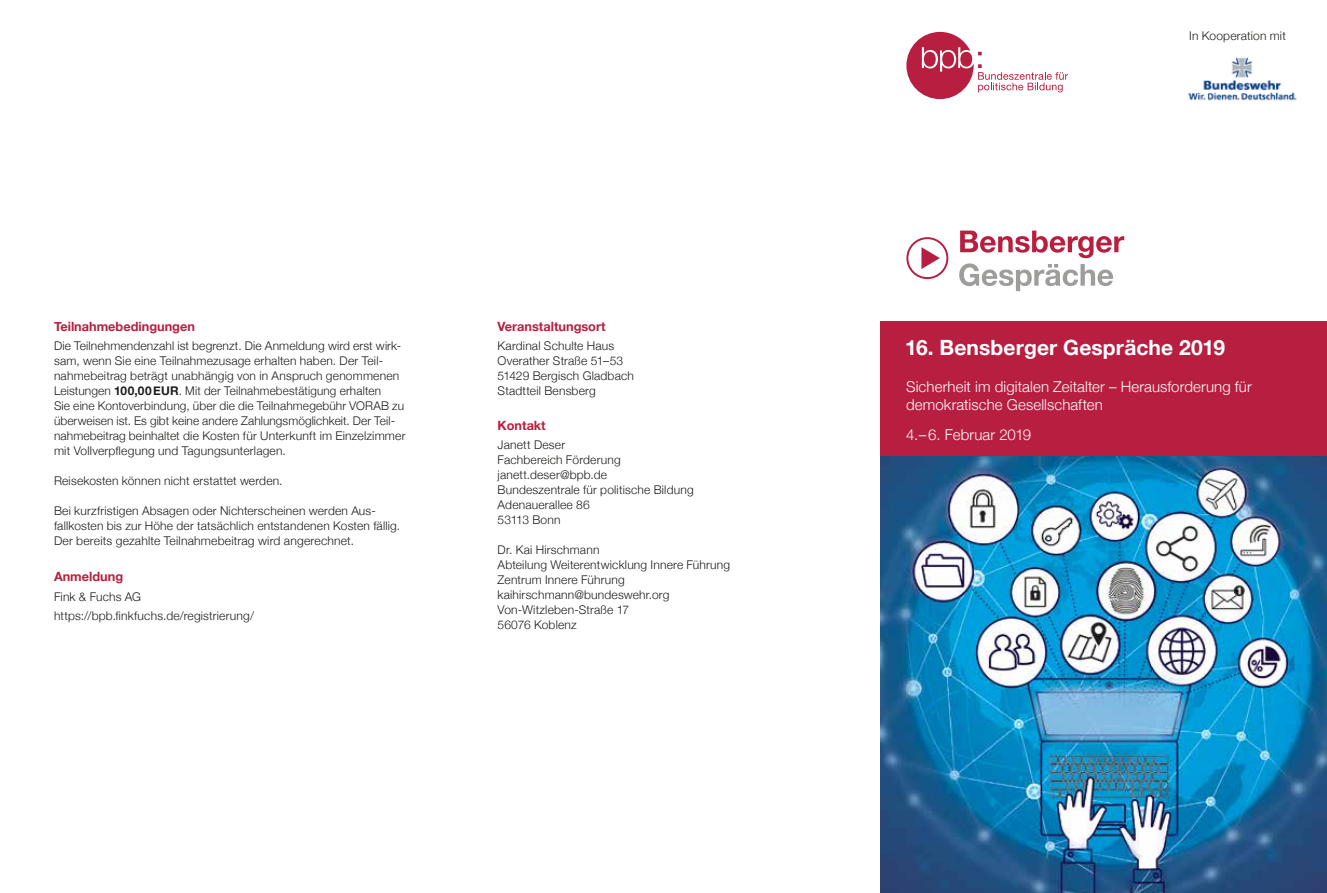
<style>
.page{position:relative;width:1327px;height:893px;background:#fff}
.page>*{position:absolute;margin:0;border:0;box-sizing:border-box;transform-origin:0 0}
.t1{font:700 21px "Helvetica Neue";letter-spacing:.005em;color:#fff}
.t2{font:300 15px/18px "Helvetica Neue";letter-spacing:.01em;color:#fff}
.t3{font:700 12.75px "Helvetica Neue";color:#b71e3f}
.t4{font:300 12px/15px "Helvetica Neue";letter-spacing:.015em;color:#1d1d1b}
.s1{font-weight:700}
</style>
<div class="page">
<img style="left:880px;top:456px;width:447px;height:437px">
<div style="left:880px;top:321px;width:447px;height:135px;background:#b71e3f"></div>
<svg style="left:906px;top:32px;width:162px;height:67px"></svg>
<svg style="left:959px;top:231px;width:165px;height:60px"></svg>
<div style="left:906px;top:237px;width:42px;height:42px;border:2px solid #b71e3f;border-radius:50%"></div>
<svg style="left:921px;top:247px;width:19px;height:22px"></svg>
<img style="left:1188px;top:57px;width:109px;height:44px">
<p class="t3" style="left:54px;top:316px;width:142px">Teilnahmebedingungen</p>
<p class="t4" style="left:54px;top:337px;width:353px">Die Teilnehmendenzahl ist begrenzt. Die Anmeldung wird erst wirk&shy;sam, wenn Sie eine Teilnahmezusage erhalten haben. Der Teil&shy;nahmebeitrag beträgt unabhängig von in Anspruch genommenen Leistungen <span class="s1">100,00EUR</span>. Mit der Teilnahmebestätigung erhalten<br>Sie eine Kontoverbindung, über die die Teilnahmegebühr VORAB zu überweisen ist. Es gibt keine andere Zahlungsmöglichkeit. Der Teil&shy;nahmebeitrag beinhaltet die Kosten für Unterkunft im Einzelzimmer mit Vollverpflegung und Tagungsunterlagen.</p>
<p class="t4" style="left:54px;top:472px;width:230px">Reisekosten können nicht erstattet werden.</p>
<p class="t4" style="left:54px;top:502px;width:348px">Bei kurzfristigen Absagen oder Nichterscheinen werden Aus&shy;fallkosten bis zur Höhe der tatsächlich entstandenen Kosten fällig.<br>Der bereits gezahlte Teilnahmebeitrag wird angerechnet.</p>
<p class="t3" style="left:54px;top:567px;width:71px">Anmeldung</p>
<p class="t4" style="left:54px;top:586px;width:201px;line-height:19.2px">Fink &amp; Fuchs AG https://bpb.finkfuchs.de/registrierung/</p>
<p class="t3" style="left:497px;top:316px;width:109px">Veranstaltungsort</p>
<p class="t4" style="left:497px;top:337px;width:138px">Kardinal Schulte Haus<br>Overather Straße 51–53<br>51429 Bergisch Gladbach<br>Stadtteil Bensberg</p>
<p class="t3" style="left:497px;top:415px;width:50px">Kontakt</p>
<p class="t4" style="left:497px;top:436px;width:198px">Janett Deser<br>Fachbereich Förderung janett.deser@bpb.de<br>Bundeszentrale für politische Bildung<br>Adenauerallee 86<br>53113 Bonn</p>
<p class="t4" style="left:497px;top:541px;width:234px">Dr. Kai Hirschmann<br>Abteilung Weiterentwicklung Innere Führung<br>Zentrum Innere Führung kaihirschmann@bundeswehr.org<br>Von-Witzleben-Straße 17<br>56076 Koblenz</p>
<p class="t4" style="left:1189px;top:28px;width:98px">In Kooperation mit</p>
<h1 class="t1" style="left:905px;top:331px;width:322px">16. Bensberger Gespräche 2019</h1>
<p class="t2" style="left:906px;top:376px;width:347px">Sicherheit im digitalen Zeitalter – Herausforderung für demokratische Gesellschaften</p>
<p class="t2" style="left:906px;top:424px;width:127px">4.–6. Februar 2019</p>
</div>
